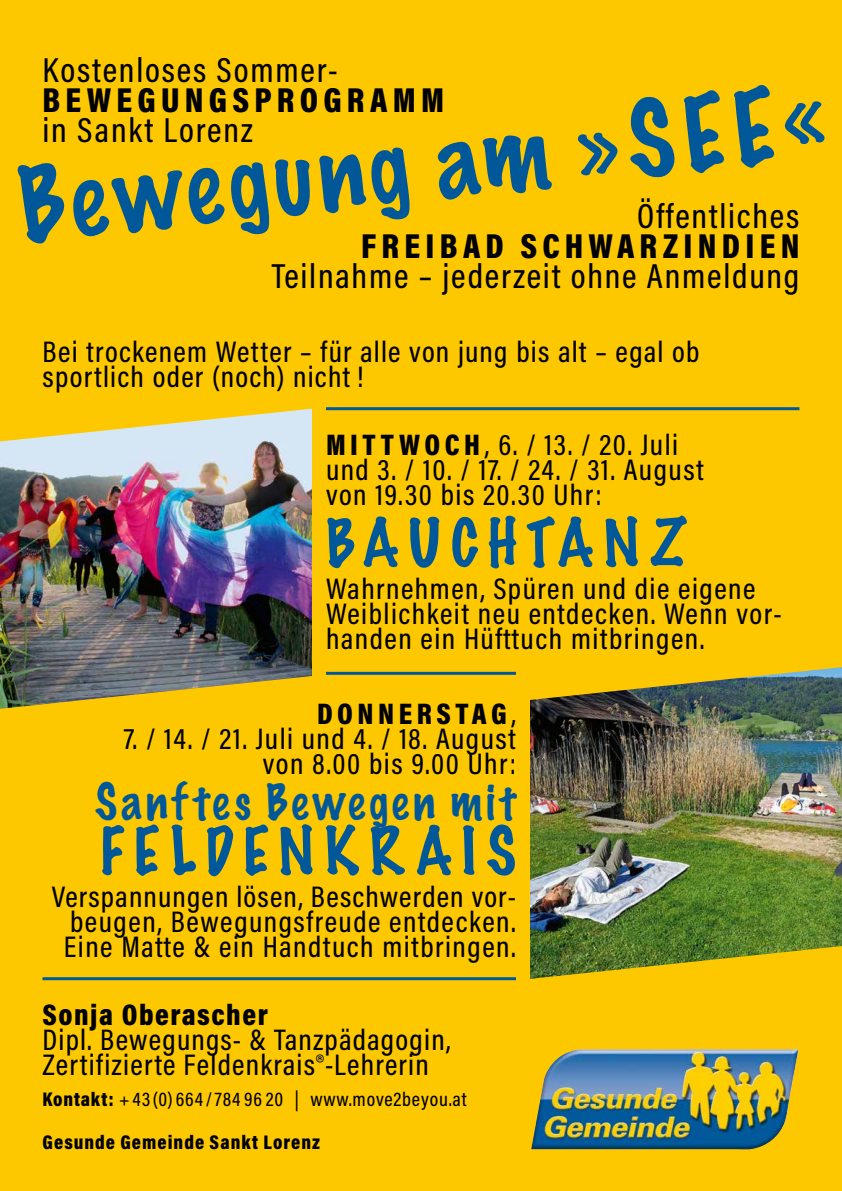
<style>
.page{position:relative;width:842px;height:1191px;background:#fec800}
.page>*{position:absolute;margin:0;border:0;box-sizing:border-box;transform-origin:0 0}
.t1{font:100 95px "Marker Felt";color:#005899}
.t2{font:100 60px "Marker Felt";letter-spacing:.15em;color:#005899}
.t3{font:100 45px "Marker Felt";letter-spacing:.085em;color:#005899}
.t4{font:500 35px "Acumin Pro Cond";letter-spacing:.05em;color:#000}
.t5{font:900 35px "Acumin Pro Cond";letter-spacing:.15em;color:#000}
.t6{font:500 30px/25px "Acumin Pro Cond";letter-spacing:.045em;color:#000}
.t7{font:900 30px "Acumin Pro Cond";letter-spacing:.055em;color:#000}
.t8{font:900 30px "Acumin Pro Cond";letter-spacing:.15em;color:#000}
.t9{font:500 20px/42.5px "Acumin Pro Cond";letter-spacing:.04em;color:#000}
.s1{font-weight:900}
.s2{font-weight:500}
</style>
<div class="page">
<img style="left:530px;top:667px;width:312px;height:312px">
<img style="left:0;top:408px;width:312px;height:301px">
<img style="left:531px;top:1049px;width:267px;height:100px">
<hr style="left:326px;top:407px;width:473px;height:3px;background:#005899">
<hr style="left:326px;top:672px;width:190px;height:3px;background:#005899">
<hr style="left:43px;top:977px;width:473px;height:3px;background:#005899">
<p class="t4" style="left:43px;top:48px;width:297px">Kostenloses Sommer-</p>
<p class="t5" style="left:43px;top:77px;width:403px">BEWEGUNGSPROGRAMM</p>
<p class="t4" style="left:43px;top:108px;width:212px">in Sankt Lorenz</p>
<h1 class="t1" style="left:11px;top:130px;width:812px;rotate:-6deg">Bewegung am »SEE«</h1>
<p class="t4" style="left:637px;top:193px;width:164px">Öffentliches</p>
<p class="t5" style="left:361px;top:223px;width:440px">FREIBAD SCHWARZINDIEN</p>
<p class="t4" style="left:272px;top:253px;width:529px">Teilnahme – jederzeit ohne Anmeldung</p>
<p class="t6" style="left:43px;top:339px;width:658px">Bei trockenem Wetter – für alle von jung bis alt – egal ob sportlich oder (noch) nicht !</p>
<p class="t6" style="left:326px;top:431px;width:379px"><span class="s1">MITTWOCH</span>, 6. / 13. / 20. Juli und 3. / 10. / 17. / 24. / 31. August von 19.30 bis 20.30 Uhr:</p>
<h2 class="t2" style="left:326px;top:495px;width:362px">BAUCHTANZ</h2>
<p class="t6" style="left:326px;top:575px;width:457px">Wahrnehmen, Spüren und die eigene<br>Weiblichkeit neu entdecken. Wenn vor&shy;handen ein Hüfttuch mitbringen.</p>
<p class="t8" style="left:317px;top:694px;width:200px">DONNERSTAG<span class="s2">,</span></p>
<p class="t6" style="left:124px;top:725px;width:393px;text-align:right">7. / 14. / 21. Juli und 4. / 18. August von 8.00 bis 9.00 Uhr:</p>
<h3 class="t3" style="left:95px;top:766px;width:422px">Sanftes Bewegen mit</h3>
<h2 class="t2" style="left:99px;top:803px;width:418px">FELDENKRAIS</h2>
<p class="t6" style="left:64px;top:884px;width:454px;text-align:justify;text-indent:-12px">Verspannungen lösen, Beschwerden vor&shy;beugen, Bewegungsfreude entdecken.<br>Eine Matte &amp; ein Handtuch mitbringen.</p>
<p class="t7" style="left:43px;top:995px;width:227px">Sonja Oberascher</p>
<p class="t6" style="left:43px;top:1026px;width:410px">Dipl. Bewegungs- &amp; Tanzpädagogin,<br>Zertifizierte Feldenkrais®-Lehrerin</p>
<p class="t9" style="left:43px;top:1077px;width:426px"><span class="s1">Kontakt:</span> +43(0)664/784 96 20 | www.move2beyou.at<br><span class="s1">Gesunde Gemeinde Sankt Lorenz</span></p>
</div>
